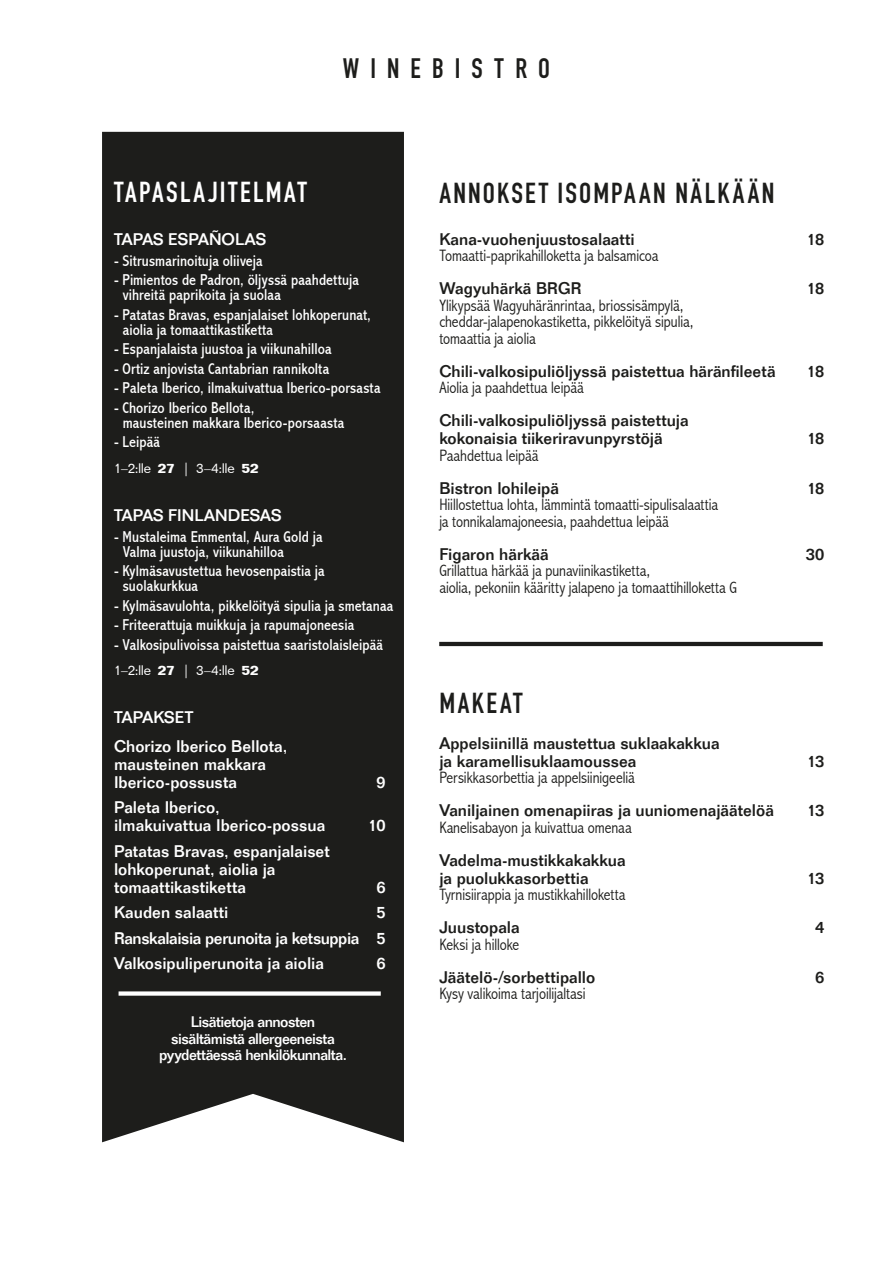
<style>
.page{position:relative;width:893px;height:1263px;background:#fff}
.page>*{position:absolute;margin:0;border:0;box-sizing:border-box;transform-origin:0 0}
.t1{font:28.5px "DIN Engschrift Std";letter-spacing:.09em;color:#1d1d1b}
.t2{font:28.5px "DIN Engschrift Std";letter-spacing:.08em;color:#fff}
.Pääotsikko{font:27.75px "DIN Engschrift Std";letter-spacing:.4em;color:#1d1d1b}
.t3{font:300 condensed 16.5px/33px "Abadi";color:#1d1d1b}
.t4{font:500 16.5px/33px "Folio Std";color:#1d1d1b}
.t5{font:500 16.5px/18px "Folio Std";color:#fff}
.t6{font:condensed 15.75px/15px "Abadi";letter-spacing:.005em;color:#fff}
.t7{font:500 15px/16.5px "Folio Std";letter-spacing:-.035em;color:#fff;text-align:center}
.t8{font:13.5px "Folio BT";letter-spacing:-.025em;color:#fff}
.s1{font-weight:700}
.s2{font-family:"Folio Std";font-weight:500;font-stretch:normal}
.s3{font-family:"Abadi";font-weight:300;font-stretch:condensed}
</style>
<div class="page">
<div style="left:102px;top:132px;width:302px;height:1010px;background:#1d1d1b"></div>
<div style="left:119px;top:991px;width:262px;height:5px;background:#fff"></div>
<hr style="left:439px;top:642px;width:384px;height:4px;background:#1d1d1b">
<p class="Pääotsikko" style="left:343px;top:52px;width:209px">WINEBISTRO</p>
<p class="t2" style="left:114px;top:175px;width:194px">TAPASLAJITELMAT</p>
<p class="t1" style="left:439px;top:176px;width:337px">ANNOKSET ISOMPAAN NÄLKÄÄN</p>
<p class="t5" style="left:114px;top:230px;width:154px">TAPAS ESPAÑOLAS</p>
<p class="t6" style="left:114px;top:253px;width:150px">- Sitrusmarinoituja oliiveja</p>
<p class="t6" style="left:123px;top:273px;width:238px;text-indent:-9px">- Pimientos de Padron, öljyssä paahdettuja vihreitä paprikoita ja suolaa</p>
<p class="t6" style="left:123px;top:307px;width:250px;text-indent:-9px">- Patatas Bravas, espanjalaiset lohkoperunat, aiolia ja tomaattikastiketta</p>
<p class="t6" style="left:114px;top:342px;width:219px">- Espanjalaista juustoa ja viikunahilloa</p>
<p class="t6" style="left:114px;top:361px;width:217px">- Ortiz anjovista Cantabrian rannikolta</p>
<p class="t6" style="left:114px;top:381px;width:268px">- Paleta Iberico, ilmakuivattua Iberico-porsasta</p>
<p class="t6" style="left:123px;top:400px;width:223px;text-indent:-9px">- Chorizo Iberico Bellota,<br>mausteinen makkara Iberico-porsaasta</p>
<p class="t6" style="left:114px;top:435px;width:48px">- Leipää</p>
<p class="t8" style="left:114px;top:460px;width:146px">1–2:lle <span class="s1">27</span> | 3–4:lle <span class="s1">52</span></p>
<p class="t5" style="left:114px;top:506px;width:169px">TAPAS FINLANDESAS</p>
<p class="t6" style="left:123px;top:529px;width:201px;text-indent:-9px">- Mustaleima Emmental, Aura Gold ja<br>Valma juustoja, viikunahilloa</p>
<p class="t6" style="left:123px;top:564px;width:203px;text-indent:-9px">- Kylmäsavustettua hevosenpaistia ja suolakurkkua</p>
<p class="t6" style="left:114px;top:598px;width:281px">- Kylmäsavulohta, pikkelöityä sipulia ja smetanaa</p>
<p class="t6" style="left:114px;top:618px;width:242px">- Friteerattuja muikkuja ja rapumajoneesia</p>
<p class="t6" style="left:114px;top:637px;width:271px">- Valkosipulivoissa paistettua saaristolaisleipää</p>
<p class="t8" style="left:114px;top:662px;width:146px">1–2:lle <span class="s1">27</span> | 3–4:lle <span class="s1">52</span></p>
<p class="t5" style="left:114px;top:703px;width:175px;line-height:28.5px">TAPAKSET<br>Chorizo Iberico Bellota,</p>
<p class="t5" style="left:114px;top:755px;width:153px">mausteinen makkara<br>Iberico-possusta</p>
<p class="t5" style="left:377px;top:773px;width:11px">9</p>
<p class="t5" style="left:114px;top:798px;width:213px">Paleta Iberico,<br>ilmakuivattua Iberico-possua</p>
<p class="t5" style="left:114px;top:842px;width:217px">Patatas Bravas, espanjalaiset lohkoperunat, aiolia ja tomaattikastiketta</p>
<p class="t5" style="left:368px;top:816px;width:19px">10</p>
<p class="t5" style="left:377px;top:878px;width:11px">6</p>
<p class="t5" style="left:114px;top:903px;width:116px">Kauden salaatti</p>
<p class="t5" style="left:114px;top:900px;width:273px;line-height:25.5px;text-align:justify;text-indent:263px">5<br>Ranskalaisia perunoita ja ketsuppia 5<br>Valkosipuliperunoita ja aiolia</p>
<p class="t5" style="left:377px;top:954px;width:11px">6</p>
<p class="t7" style="left:159px;top:1014px;width:189px">Lisätietoja annosten sisältämistä allergeeneista pyydettäessä henkilökunnalta.</p>
<p class="t4" style="left:439px;top:222px;width:197px">Kana-vuohenjuustosalaatti</p>
<p class="t4" style="left:807px;top:222px;width:19px">18</p>
<p class="t3" style="left:439px;top:239px;width:221px">Tomaatti-paprikahilloketta ja balsamicoa<br><span class="s2">Wagyuhärkä BRGR</span></p>
<p class="t4" style="left:807px;top:272px;width:19px">18</p>
<p class="t3" style="left:439px;top:297px;width:255px;line-height:16.5px">Ylikypsää Wagyuhäränrintaa, briossisämpylä, cheddar-jalapenokastiketta, pikkelöityä sipulia, tomaattia ja aiolia</p>
<p class="t4" style="left:439px;top:354px;width:338px">Chili-valkosipuliöljyssä paistettua häränfileetä</p>
<p class="t4" style="left:807px;top:354px;width:19px">18</p>
<p class="t4" style="left:439px;top:371px;width:251px"><span class="s3">Aiolia ja paahdettua leipää<br></span>Chili-valkosipuliöljyssä paistettuja</p>
<p class="t4" style="left:439px;top:422px;width:225px">kokonaisia tiikeriravunpyrstöjä</p>
<p class="t4" style="left:807px;top:422px;width:19px">18</p>
<p class="t3" style="left:439px;top:439px;width:121px">Paahdettua leipää<br><span class="s2">Bistron lohileipä</span></p>
<p class="t4" style="left:807px;top:471px;width:19px">18</p>
<p class="t3" style="left:439px;top:496px;width:280px;line-height:16.5px">Hiillostettua lohta, lämmintä tomaatti-sipulisalaattia ja tonnikalamajoneesia, paahdettua leipää</p>
<p class="t4" style="left:439px;top:537px;width:111px">Figaron härkää</p>
<p class="t4" style="left:806px;top:537px;width:20px">30</p>
<p class="t3" style="left:439px;top:562px;width:299px;line-height:16.5px">Grillattua härkää ja punaviinikastiketta,<br>aiolia, pekoniin kääritty jalapeno ja tomaattihilloketta G</p>
<p class="t1" style="left:439px;top:686px;width:85px">MAKEAT</p>
<p class="t4" style="left:439px;top:734px;width:282px;line-height:18px">Appelsiinillä maustettua suklaakakkua ja karamellisuklaamoussea</p>
<p class="t4" style="left:807px;top:744px;width:19px">13</p>
<p class="t4" style="left:439px;top:761px;width:336px"><span class="s3">Persikkasorbettia ja appelsiinigeeliä<br></span>Vaniljainen omenapiiras ja uuniomenajäätelöä</p>
<p class="t4" style="left:807px;top:794px;width:19px">13</p>
<p class="t3" style="left:439px;top:811px;width:194px">Kanelisabayon ja kuivattua omenaa<br><span class="s2">Vadelma-mustikkakakkua</span></p>
<p class="t4" style="left:439px;top:861px;width:151px">ja puolukkasorbettia</p>
<p class="t4" style="left:807px;top:861px;width:19px">13</p>
<p class="t3" style="left:439px;top:878px;width:188px">Tyrnisiirappia ja mustikkahilloketta<br><span class="s2">Juustopala</span></p>
<p class="t4" style="left:815px;top:911px;width:11px">4</p>
<p class="t4" style="left:439px;top:927px;width:157px"><span class="s3">Keksi ja hilloke<br></span>Jäätelö-/sorbettipallo</p>
<p class="t4" style="left:815px;top:960px;width:11px">6</p>
<p class="t3" style="left:439px;top:977px;width:148px">Kysy valikoima tarjoilijaltasi</p>
</div>
